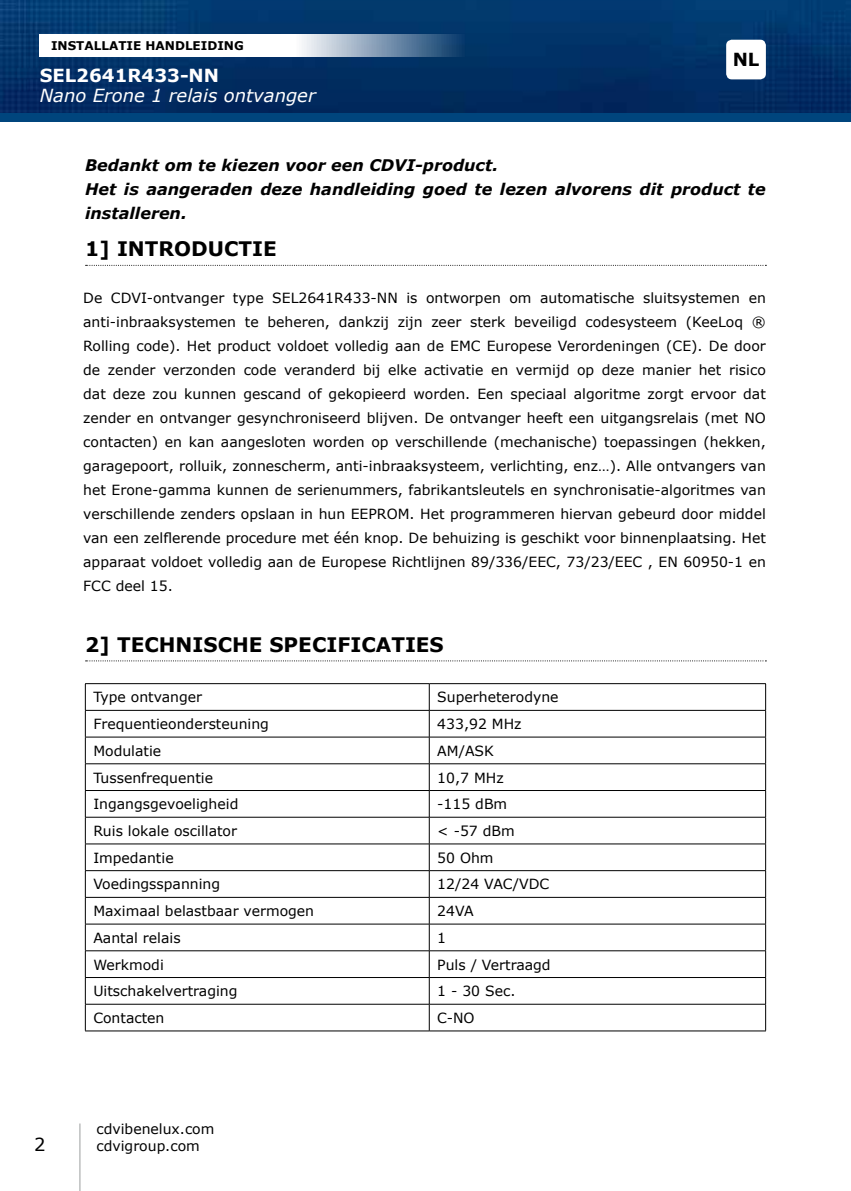
<style>
.page{position:relative;width:851px;height:1191px;background:#fff}
.page>*{position:absolute;margin:0;border:0;box-sizing:border-box;transform-origin:0 0}
.t1{font:700 20px "Verdana";color:#000}
.t2{font:italic 18px "Verdana";color:#fff}
.t3{font:700 18px "Verdana";color:#fff}
.t4{font:700 18px "Verdana";color:#000}
.t5{font:18px "Verdana";color:#000}
.t6{font:italic 700 16px/24px "Verdana";color:#000}
.t7{font:14px/24px "Verdana";color:#000}
.t8{font:700 12px "Verdana";color:#000}
</style>
<div class="page">
<img style="left:0;top:0;width:850px;height:113px">
<div style="left:0;top:113px;width:850px;height:9px;background:#00457d"></div>
<svg style="left:40px;top:34px;width:425px;height:23px"></svg>
<div style="left:726px;top:40px;width:39px;height:39px;background:#fff;border-radius:6px"></div>
<hr style="left:79px;top:1123px;width:1px;height:68px;background:#9c9e9f">
<svg style="left:86px;top:265px;width:680px;height:1px"></svg>
<svg style="left:86px;top:660px;width:680px;height:1px"></svg>
<hr style="left:85px;top:683px;width:344px;height:1px;background:#000">
<hr style="left:429px;top:683px;width:336px;height:1px;background:#000">
<hr style="left:85px;top:710px;width:344px;height:1px;background:#000">
<hr style="left:429px;top:710px;width:336px;height:1px;background:#000">
<hr style="left:85px;top:736px;width:344px;height:1px;background:#000">
<hr style="left:429px;top:736px;width:336px;height:1px;background:#000">
<hr style="left:85px;top:763px;width:344px;height:1px;background:#000">
<hr style="left:429px;top:763px;width:336px;height:1px;background:#000">
<hr style="left:85px;top:790px;width:344px;height:1px;background:#000">
<hr style="left:429px;top:790px;width:336px;height:1px;background:#000">
<hr style="left:85px;top:817px;width:344px;height:1px;background:#000">
<hr style="left:429px;top:817px;width:336px;height:1px;background:#000">
<hr style="left:85px;top:843px;width:344px;height:1px;background:#000">
<hr style="left:429px;top:843px;width:336px;height:1px;background:#000">
<hr style="left:85px;top:870px;width:344px;height:1px;background:#000">
<hr style="left:429px;top:870px;width:336px;height:1px;background:#000">
<hr style="left:85px;top:897px;width:344px;height:1px;background:#000">
<hr style="left:429px;top:897px;width:336px;height:1px;background:#000">
<hr style="left:85px;top:923px;width:344px;height:1px;background:#000">
<hr style="left:429px;top:923px;width:336px;height:1px;background:#000">
<hr style="left:85px;top:950px;width:344px;height:1px;background:#000">
<hr style="left:429px;top:950px;width:336px;height:1px;background:#000">
<hr style="left:85px;top:977px;width:344px;height:1px;background:#000">
<hr style="left:429px;top:977px;width:336px;height:1px;background:#000">
<hr style="left:85px;top:1004px;width:344px;height:1px;background:#000">
<hr style="left:429px;top:1004px;width:336px;height:1px;background:#000">
<svg style="left:765px;top:684px;width:1px;height:346px"></svg>
<hr style="left:85px;top:1030px;width:344px;height:1px;background:#000">
<hr style="left:429px;top:1030px;width:336px;height:1px;background:#000">
<svg style="left:85px;top:684px;width:232px;height:346px"></svg>
<svg style="left:429px;top:684px;width:133px;height:348px"></svg>
<p class="t8" style="left:51px;top:37px;width:194px">INSTALLATIE HANDLEIDING</p>
<p class="t3" style="left:40px;top:63px;width:181px">SEL2641R433-NN</p>
<p class="t2" style="left:40px;top:83px;width:277px">Nano Erone 1 relais ontvanger</p>
<p class="t4" style="left:732px;top:47px;width:28px">NL</p>
<p class="t6" style="left:85px;top:153px;width:682px">Bedankt om te kiezen voor een CDVI-product.<br>Het is aangeraden deze handleiding goed te lezen alvorens dit product te installeren.</p>
<h1 class="t1" style="left:85px;top:235px;width:193px">1] INTRODUCTIE</h1>
<p class="t7" style="left:83px;top:285px;width:684px;text-align:justify">De CDVI-ontvanger type SEL2641R433-NN is ontworpen om automatische sluitsystemen en anti-inbraaksystemen te beheren, dankzij zijn zeer sterk beveiligd codesysteem (KeeLoq ® Rolling code). Het product voldoet volledig aan de EMC Europese Verordeningen (CE). De door de zender verzonden code veranderd bij elke activatie en vermijd op deze manier het risico dat deze zou kunnen gescand of gekopieerd worden. Een speciaal algoritme zorgt ervoor dat zender en ontvanger gesynchroniseerd blijven. De ontvanger heeft een uitgangsrelais (met NO contacten) en kan aangesloten worden op verschillende (mechanische) toepassingen (hekken, garagepoort, rolluik, zonnescherm, anti-inbraaksysteem, verlichting, enz…). Alle ontvangers van het Erone-gamma kunnen de serienummers, fabrikantsleutels en synchronisatie-algoritmes van verschillende zenders opslaan in hun EEPROM. Het programmeren hiervan gebeurd door middel van een zelflerende procedure met één knop. De behuizing is geschikt voor binnenplaatsing. Het apparaat voldoet volledig aan de Europese Richtlijnen 89/336/EEC, 73/23/EEC , EN 60950-1 en FCC deel 15.</p>
<p class="t5" style="left:34px;top:1132px;width:13px">2</p>
<h1 class="t1" style="left:85px;top:630px;width:360px">2] TECHNISCHE SPECIFICATIES</h1>
<p class="t7" style="left:93px;top:685px;width:110px">Type ontvanger</p>
<p class="t7" style="left:437px;top:685px;width:123px">Superheterodyne</p>
<p class="t7" style="left:93px;top:712px;width:177px">Frequentieondersteuning</p>
<p class="t7" style="left:437px;top:712px;width:86px">433,92 MHz</p>
<p class="t7" style="left:93px;top:738px;width:69px">Modulatie</p>
<p class="t7" style="left:437px;top:738px;width:58px">AM/ASK</p>
<p class="t7" style="left:93px;top:765px;width:121px">Tussenfrequentie</p>
<p class="t7" style="left:437px;top:765px;width:68px">10,7 MHz</p>
<p class="t7" style="left:93px;top:792px;width:146px">Ingangsgevoeligheid</p>
<p class="t7" style="left:437px;top:792px;width:71px">-115 dBm</p>
<p class="t7" style="left:93px;top:818px;width:145px">Ruis lokale oscillator</p>
<p class="t7" style="left:437px;top:818px;width:79px">&lt; -57 dBm</p>
<p class="t7" style="left:93px;top:845px;width:82px">Impedantie</p>
<p class="t7" style="left:437px;top:845px;width:58px">50 Ohm</p>
<p class="t7" style="left:93px;top:872px;width:128px">Voedingsspanning</p>
<p class="t7" style="left:437px;top:872px;width:113px">12/24 VAC/VDC</p>
<p class="t7" style="left:93px;top:899px;width:222px">Maximaal belastbaar vermogen</p>
<p class="t7" style="left:437px;top:899px;width:38px">24VA</p>
<p class="t7" style="left:93px;top:925px;width:89px">Aantal relais</p>
<p class="t7" style="left:437px;top:925px;width:10px">1</p>
<p class="t7" style="left:93px;top:952px;width:72px">Werkmodi</p>
<p class="t7" style="left:437px;top:952px;width:115px">Puls / Vertraagd</p>
<p class="t7" style="left:93px;top:979px;width:146px">Uitschakelvertraging</p>
<p class="t7" style="left:437px;top:979px;width:80px">1 - 30 Sec.</p>
<p class="t7" style="left:93px;top:1005px;width:73px">Contacten</p>
<p class="t7" style="left:437px;top:1005px;width:39px">C-NO</p>
<p class="t7" style="left:96px;top:1120px;width:119px;line-height:16.8px">cdvibenelux.com cdvigroup.com</p>
</div>
